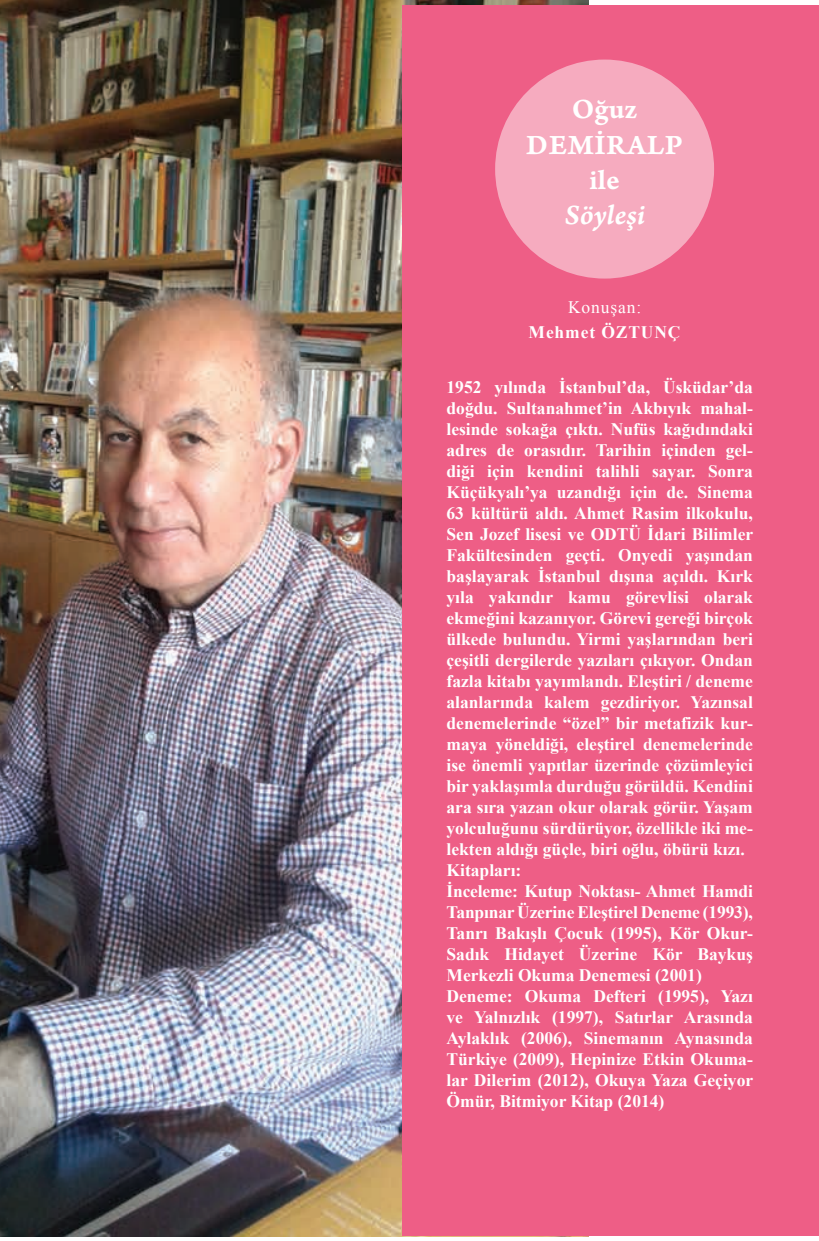
<style>
.page{position:relative;width:819px;height:1241px;background:#fff}
.page>*{position:absolute;margin:0;border:0;box-sizing:border-box;transform-origin:0 0}
.t1{font:29.4px/35.4px "Arno Pro Smbd Caption";letter-spacing:.01em;color:#fff;text-align:center}
.t2{font:29.4px "Arno Pro Smbd Italic Caption";color:#fff}
.t3{font:700 17.5px/21px "Times New Roman";color:#fff}
.t4{font:700 17.5px "Times New Roman";letter-spacing:.05em;color:#fff}
.t5{font:17.5px "Times New Roman";letter-spacing:.05em;color:#fff}
</style>
<div class="page">
<img style="left:0;top:0;width:588px;height:1235px">
<div style="left:402px;top:6px;width:417px;height:1229px;background:#ee5e86"></div>
<div style="left:495px;top:60px;width:219px;height:218px;background:#f6abbf;border-radius:50%"></div>
<h1 class="t1" style="left:526px;top:93px;width:158px">OĞUZ<br>DEMİRALP<br>ILE</h1>
<h1 class="t2" style="left:564px;top:197px;width:82px">Söyleşi</h1>
<p class="t5" style="left:568px;top:296px;width:75px">Konuşan:</p>
<p class="t4" style="left:528px;top:320px;width:153px">Mehmet Öztunç</p>
<p class="t3" style="left:446px;top:375px;width:308px">1952 yılında İstanbul’da, Üsküdar’da doğdu. Sultanahmet’in Akbıyık mahal&shy;lesinde sokağa çıktı. Nufüs kağıdındaki adres de orasıdır. Tarihin içinden gel&shy;diği için kendini talihli sayar. Sonra Küçükyalı’ya uzandığı için de. Sinema 63 kültürü aldı. Ahmet Rasim ilkokulu, Sen Jozef lisesi ve ODTÜ İdari Bilimler Fakültesinden geçti. Onyedi yaşından başlayarak İstanbul dışına açıldı. Kırk yıla yakındır kamu görevlisi olarak ekmeğini kazanıyor. Görevi gereği birçok ülkede bulundu. Yirmi yaşlarından beri çeşitli dergilerde yazıları çıkıyor. Ondan fazla kitabı yayımlandı. Eleştiri / deneme alanlarında kalem gezdiriyor. Yazınsal denemelerinde “özel” bir metafizik kur&shy;maya yöneldiği, eleştirel denemelerinde ise önemli yapıtlar üzerinde çözümleyici bir yaklaşımla durduğu görüldü. Kendini ara sıra yazan okur olarak görür. Yaşam yolculuğunu sürdürüyor, özellikle iki me&shy;lekten aldığı güçle, biri oğlu, öbürü kızı.<br>Kitapları:<br>İnceleme: Kutup Noktası- Ahmet Hamdi Tanpınar Üzerine Eleştirel Deneme (1993), Tanrı Bakışlı Çocuk (1995), Kör Okur-Sadık Hidayet Üzerine Kör Baykuş Merkezli Okuma Denemesi (2001)<br>Deneme: Okuma Defteri (1995), Yazı ve Yalnızlık (1997), Satırlar Arasında Aylaklık (2006), Sinemanın Aynasında Türkiye (2009), Hepinize Etkin Okuma&shy;lar Dilerim (2012), Okuya Yaza Geçiyor Ömür, Bitmiyor Kitap (2014)</p>
</div>
